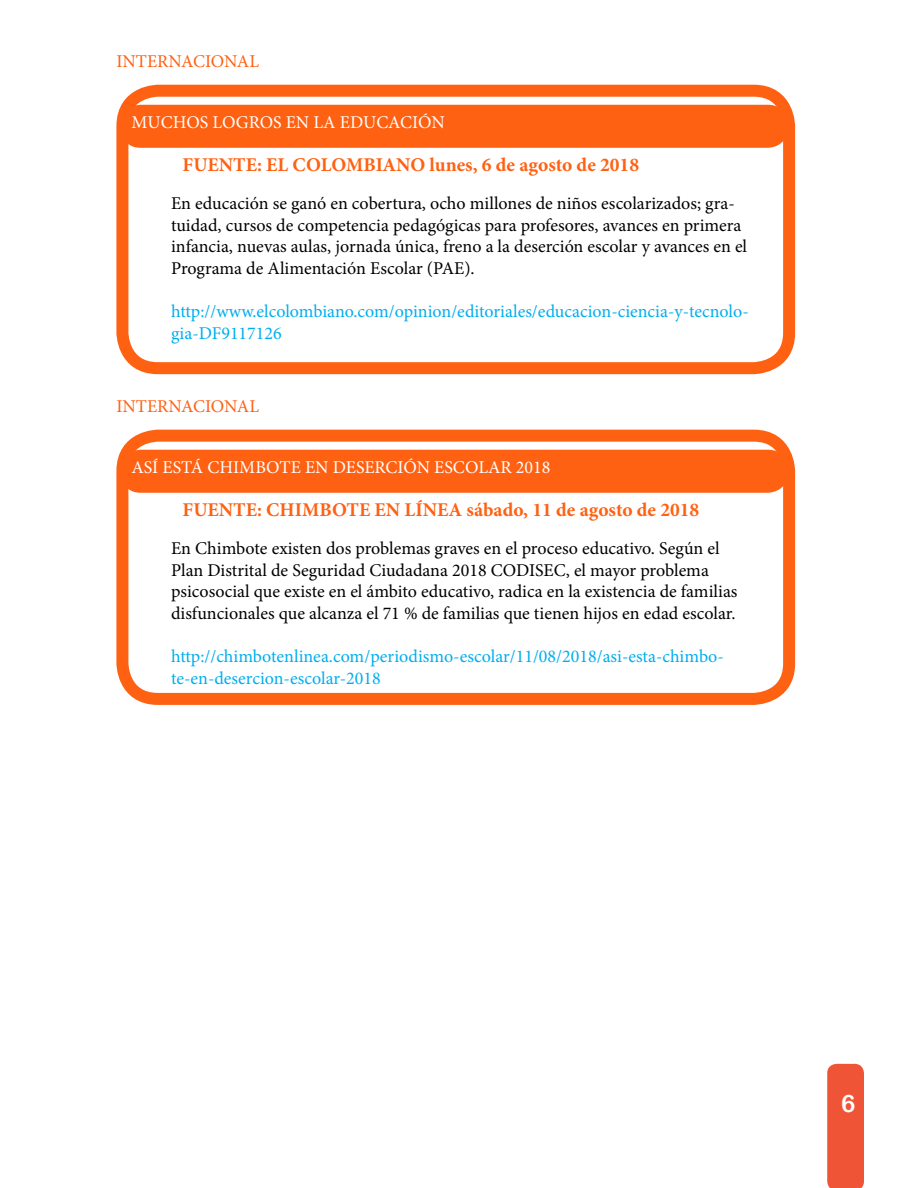
<style>
.page{position:relative;width:918px;height:1188px;background:#fff}
.page>*{position:absolute;margin:0;border:0;box-sizing:border-box;transform-origin:0 0}
.t1{font:24px "Arial Rounded MT Bold";color:#fff}
.t2{font:700 19.5px "Minion Pro";color:#ff6112}
.t3{font:18px/21.6px "Minion Pro";color:#000}
.t4{font:18px/21.6px "Minion Pro";color:#00aeef}
.t5{font:18px "Minion Pro";color:#fff}
.t6{font:18px "Minion Pro";color:#ff6112}
</style>
<div class="page">
<div style="left:827px;top:1064px;width:37px;height:124px;background:#f05437"></div>
<div style="left:116px;top:85px;width:679px;height:289px;border:12px solid #ff6112;border-radius:35px"></div>
<div style="left:116px;top:430px;width:679px;height:275px;border:12px solid #ff6112;border-radius:35px"></div>
<div style="left:121px;top:105px;width:666px;height:43px;background:#ff6112;border-radius:20px"></div>
<div style="left:121px;top:450px;width:666px;height:43px;background:#ff6112;border-radius:20px"></div>
<p class="t6" style="left:116px;top:49px;width:144px">INTERNACIONAL</p>
<p class="t5" style="left:132px;top:111px;width:315px">MUCHOS LOGROS EN LA EDUCACIÓN</p>
<p class="t2" style="left:183px;top:151px;width:458px">FUENTE: EL COLOMBIANO lunes, 6 de agosto de 2018</p>
<p class="t3" style="left:171px;top:193px;width:578px">En educación se ganó en cobertura, ocho millones de niños escolarizados; gra&shy;tuidad, cursos de competencia pedagógicas para profesores, avances en primera infancia, nuevas aulas, jornada única, freno a la deserción escolar y avances en el Programa de Alimentación Escolar (PAE).</p>
<p class="t4" style="left:171px;top:301px;width:579px">http://www.elcolombiano.com/opinion/editoriales/educacion-ciencia-y-tecnolo&shy;gia-DF9117126</p>
<p class="t6" style="left:116px;top:394px;width:144px">INTERNACIONAL</p>
<p class="t5" style="left:132px;top:455px;width:420px">ASÍ ESTÁ CHIMBOTE EN DESERCIÓN ESCOLAR 2018</p>
<p class="t2" style="left:183px;top:496px;width:518px">FUENTE: CHIMBOTE EN LÍNEA sábado, 11 de agosto de 2018</p>
<p class="t3" style="left:171px;top:538px;width:568px">En Chimbote existen dos problemas graves en el proceso educativo. Según el Plan Distrital de Seguridad Ciudadana 2018 CODISEC, el mayor problema psicosocial que existe en el ámbito educativo, radica en la existencia de familias disfuncionales que alcanza el 71 % de familias que tienen hijos en edad escolar.</p>
<p class="t4" style="left:171px;top:646px;width:554px">http://chimbotenlinea.com/periodismo-escolar/11/08/2018/asi-esta-chimbo&shy;te-en-desercion-escolar-2018</p>
<h1 class="t1" style="left:841px;top:1089px;width:16px">6</h1>
</div>
